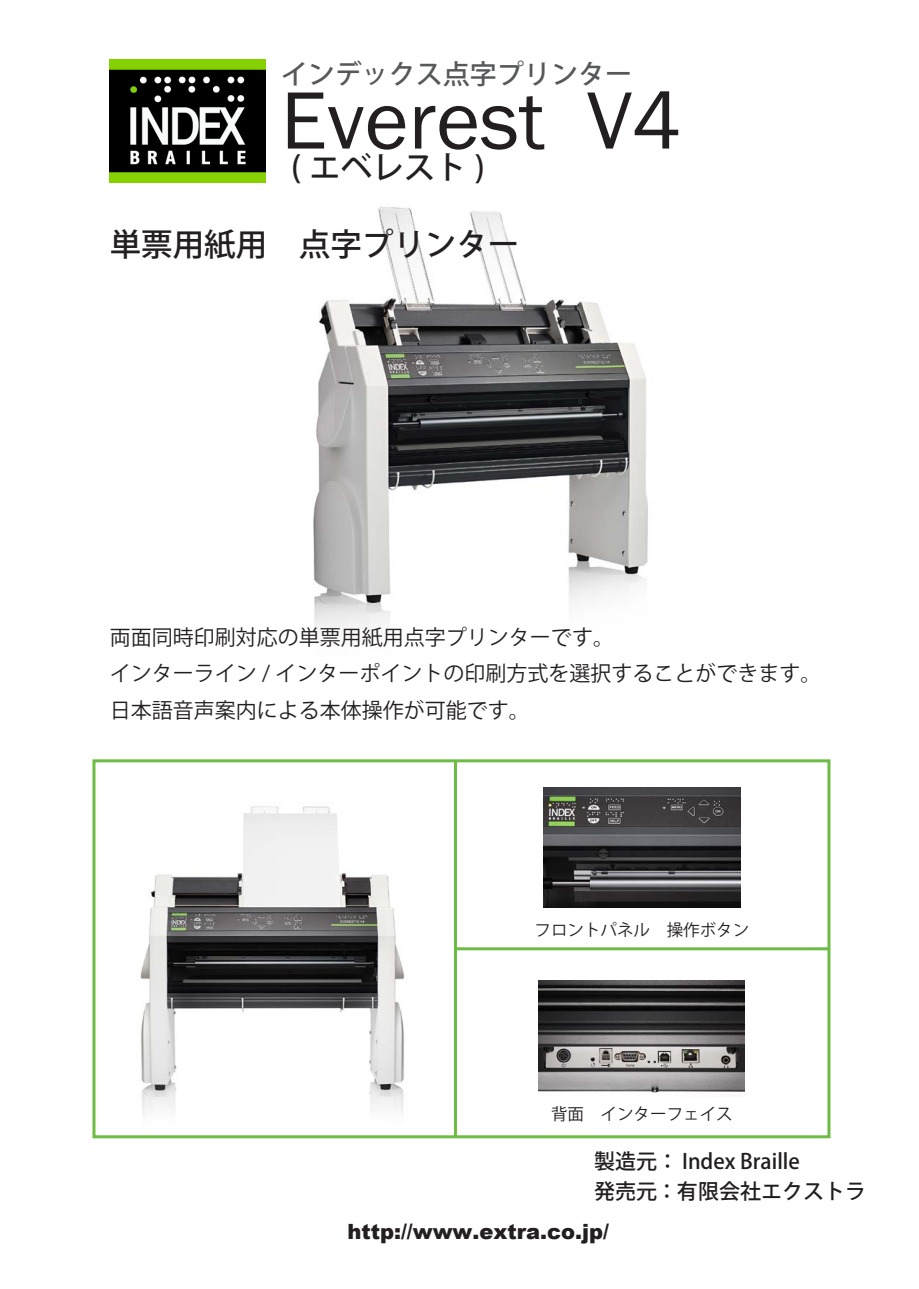
<style>
.page{position:relative;width:919px;height:1289px;background:#fff}
.page>*{position:absolute;margin:0;border:0;box-sizing:border-box;transform-origin:0 0}
.t1{font:84px "Franklin Gothic";color:#231f20}
.t2{font:500 31.5px "Koz Go Pr 6 N";color:#231f20}
.t3{font:500 27px "Koz Go Pr 6 N";color:#57585a}
.t4{font:21px/36.8px "Koz Go Pr 6 N";color:#231f20}
.t5{font:500 21px/30px "Koz Go Pr 6 N";color:#231f20}
.t6{font:900 21px "Arial";color:#231f20}
.t7{font:16.5px "Koz Go Pr 6 N";color:#231f20}
</style>
<div class="page">
<img style="left:120px;top:806px;width:305px;height:333px">
<img style="left:313px;top:206px;width:335px;height:431px">
<img style="left:110px;top:60px;width:155px;height:123px">
<div style="left:92px;top:759px;width:738px;height:379px;border:3px solid #6dbd44"></div>
<hr style="left:454px;top:760px;width:3px;height:376px;background:#6dbd44">
<hr style="left:455px;top:947px;width:373px;height:3px;background:#6dbd44">
<img style="left:543px;top:787px;width:197px;height:120px">
<img style="left:539px;top:980px;width:205px;height:113px">
<p class="t3" style="left:281px;top:59px;width:352px">インデックス点字プリンター</p>
<p class="t1" style="left:281px;top:68px;width:402px">Everest V4</p>
<p class="t2" style="left:291px;top:149px;width:195px">( エベレスト )</p>
<p class="t2" style="left:110px;top:227px;width:411px">単票用紙用　点字プリンター</p>
<p class="t4" style="left:110px;top:619px;width:713px">両面同時印刷対応の単票用紙用点字プリンターです。<br>インターライン / インターポイントの印刷方式を選択することができます。日本語音声案内による本体操作が可能です。</p>
<p class="t7" style="left:534px;top:920px;width:216px">フロントパネル　操作ボタン</p>
<p class="t7" style="left:551px;top:1105px;width:183px">背面　インターフェイス</p>
<p class="t5" style="left:594px;top:1146px;width:273px">製造元： Index Braille<br>発売元 ： 有限会社エクストラ</p>
<p class="t6" style="left:347px;top:1216px;width:263px">http://www.extra.co.jp/</p>
</div>
